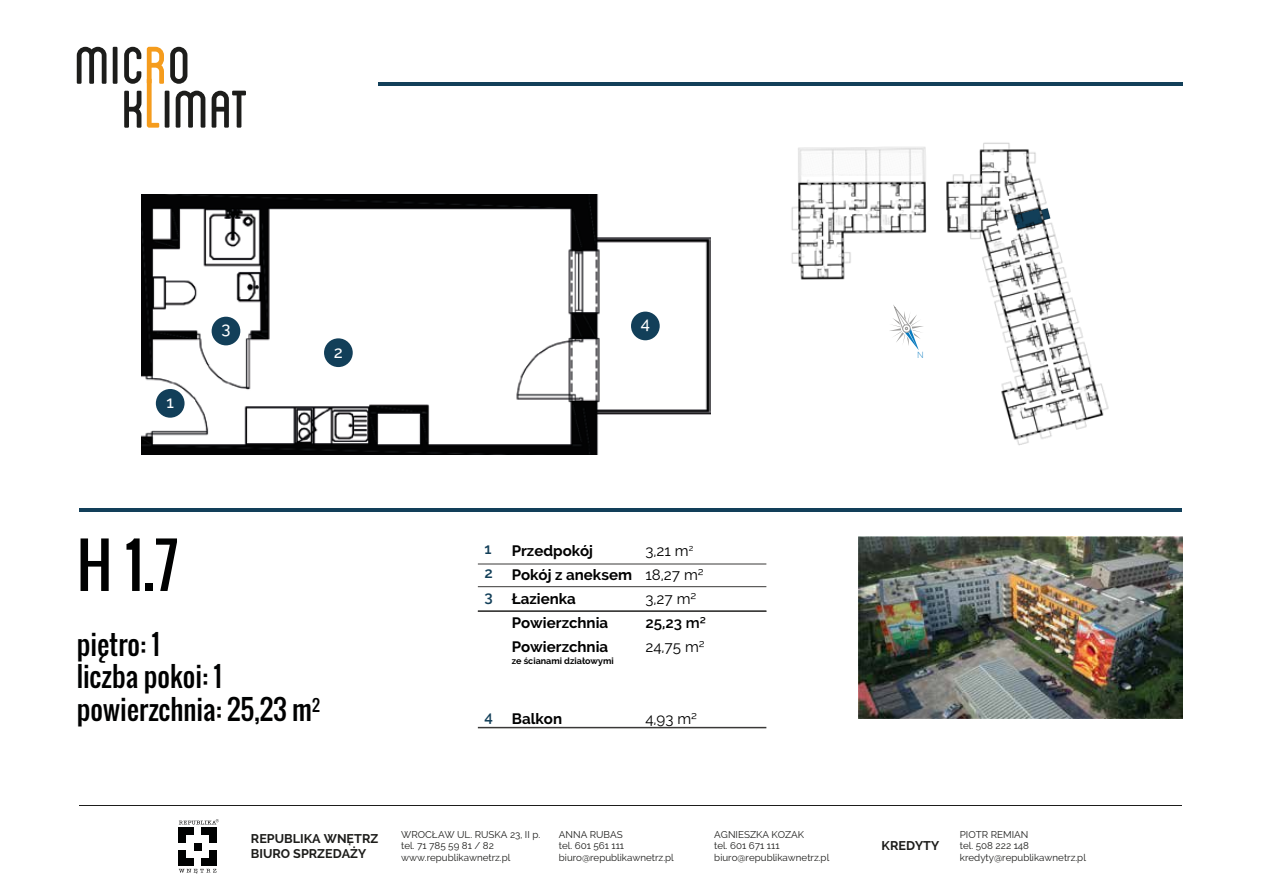
<style>
.page{position:relative;width:1263px;height:893px;background:#fff}
.page>*{position:absolute;margin:0;border:0;box-sizing:border-box;transform-origin:0 0}
.t1{font:60px "Oswald";color:#000101}
.t2{font:27px/32.4px "Oswald";color:#000101}
.t3{font:500 16.65px "Raleway";color:#fff}
.t4{font:700 15px/24px "Raleway";color:#000101}
.t5{font:15px/24px "Raleway";color:#000101}
.t6{font:600 15px "Raleway";color:#000101}
.t7{font:600 15px/24px "Raleway";color:#123f59;text-align:justify}
.t8{font:700 12.6px/15.1px "Raleway";color:#1d1d1b}
.t9{font:9.75px/11.7px "Raleway";color:#1d1d1b}
.t10{font:700 9px "Raleway";color:#000101}
.t11{font:300 8.85px "Lato";color:#077abf}
</style>
<div class="page">
<img style="left:141px;top:195px;width:569px;height:259px">
<img style="left:791px;top:142px;width:318px;height:304px">
<hr style="left:80px;top:805px;width:1102px;height:1px;background:#1d1d1b">
<svg style="left:179px;top:869px;width:37px;height:5px"></svg>
<div style="left:179px;top:828px;width:7px;height:7px;background:#000101"></div>
<div style="left:187px;top:828px;width:7px;height:7px;background:#000101"></div>
<div style="left:202px;top:828px;width:7px;height:7px;background:#000101"></div>
<div style="left:209px;top:828px;width:7px;height:7px;background:#000101"></div>
<div style="left:209px;top:835px;width:7px;height:7px;background:#000101"></div>
<div style="left:179px;top:835px;width:7px;height:8px;background:#000101"></div>
<div style="left:194px;top:843px;width:7px;height:7px;background:#000101"></div>
<div style="left:179px;top:858px;width:7px;height:7px;background:#000101"></div>
<div style="left:187px;top:858px;width:7px;height:7px;background:#000101"></div>
<div style="left:179px;top:851px;width:7px;height:7px;background:#000101"></div>
<div style="left:202px;top:858px;width:7px;height:7px;background:#000101"></div>
<div style="left:209px;top:858px;width:7px;height:7px;background:#000101"></div>
<div style="left:209px;top:851px;width:7px;height:7px;background:#000101"></div>
<svg style="left:179px;top:819px;width:40px;height:5px"></svg>
<img style="left:859px;top:536px;width:324px;height:183px">
<svg style="left:77px;top:47px;width:30px;height:37px"></svg>
<hr style="left:113px;top:47px;width:4px;height:37px;background:#1d1d1b">
<svg style="left:124px;top:91px;width:17px;height:37px"></svg>
<svg style="left:170px;top:47px;width:17px;height:37px"></svg>
<svg style="left:124px;top:47px;width:17px;height:37px"></svg>
<svg style="left:147px;top:47px;width:17px;height:81px"></svg>
<hr style="left:165px;top:91px;width:4px;height:37px;background:#1d1d1b">
<svg style="left:176px;top:91px;width:29px;height:37px"></svg>
<svg style="left:212px;top:91px;width:34px;height:37px"></svg>
<hr style="left:378px;top:83px;width:804px;height:3px;background:#123f59">
<hr style="left:80px;top:509px;width:1102px;height:3px;background:#123f59">
<div style="left:324px;top:338px;width:29px;height:29px;background:#123f59;border-radius:50%"></div>
<div style="left:156px;top:389px;width:29px;height:29px;background:#123f59;border-radius:50%"></div>
<div style="left:212px;top:317px;width:28px;height:28px;background:#123f59;border-radius:50%"></div>
<div style="left:631px;top:312px;width:29px;height:28px;background:#123f59;border-radius:50%"></div>
<hr style="left:478px;top:586px;width:288px;height:1px;background:#3a3938">
<hr style="left:478px;top:564px;width:288px;height:1px;background:#3a3938">
<hr style="left:478px;top:610px;width:288px;height:2px;background:#3a3938">
<hr style="left:478px;top:727px;width:288px;height:1px;background:#3a3938">
<svg style="left:889px;top:305px;width:35px;height:48px"></svg>
<h3 class="t3" style="left:221px;top:319px;width:11px">3</h3>
<h3 class="t3" style="left:641px;top:314px;width:11px">4</h3>
<h3 class="t3" style="left:166px;top:393px;width:9px">1</h3>
<h3 class="t3" style="left:334px;top:342px;width:11px">2</h3>
<h1 class="t1" style="left:77px;top:520px;width:104px">H 1.7</h1>
<h2 class="t2" style="left:77px;top:628px;width:245px">piętro: 1<br>liczba pokoi: 1 powierzchnia: 25,23 m<sup>2</sup></h2>
<h3 class="t7" style="left:484px;top:537px;width:10px">1<br>2<br>3</h3>
<h3 class="t7" style="left:484px;top:705px;width:10px">4</h3>
<h3 class="t4" style="left:512px;top:539px;width:122px">Przedpokój<br>Pokój z aneksem<br>Łazienka<br>Powierzchnia<br>Powierzchnia</h3>
<p class="t10" style="left:512px;top:655px;width:103px">ze ścianami działowymi</p>
<h3 class="t5" style="left:645px;top:538px;width:60px">3,21 m<sup>2<br></sup>18,27 m²<br>3,27 m²</h3>
<h3 class="t6" style="left:645px;top:614px;width:62px">25,23 m²</h3>
<h3 class="t5" style="left:645px;top:634px;width:61px">24,75 m²</h3>
<h3 class="t4" style="left:512px;top:707px;width:52px">Balkon</h3>
<h3 class="t5" style="left:645px;top:706px;width:53px">4,93 m²</h3>
<p class="t11" style="left:917px;top:349px;width:8px">N</p>
<p class="t8" style="left:251px;top:831px;width:129px">REPUBLIKA WNĘTRZ<br>BIURO SPRZEDAŻY</p>
<p class="t9" style="left:401px;top:828px;width:141px">WROCŁAW UL. RUSKA 23, II p. tel. 71 785 59 81 / 82 www.republikawnetrz.pl</p>
<p class="t9" style="left:714px;top:828px;width:116px">AGNIESZKA KOZAK<br>tel. 601 671 111 biuro@republikawnetrz.pl</p>
<p class="t9" style="left:559px;top:828px;width:116px">ANNA RUBAS<br>tel. 601 561 111 biuro@republikawnetrz.pl</p>
<p class="t9" style="left:960px;top:828px;width:128px">PIOTR REMIAN<br>tel. 508 222 148 kredyty@republikawnetrz.pl</p>
<p class="t8" style="left:882px;top:838px;width:59px">KREDYTY</p>
</div>
